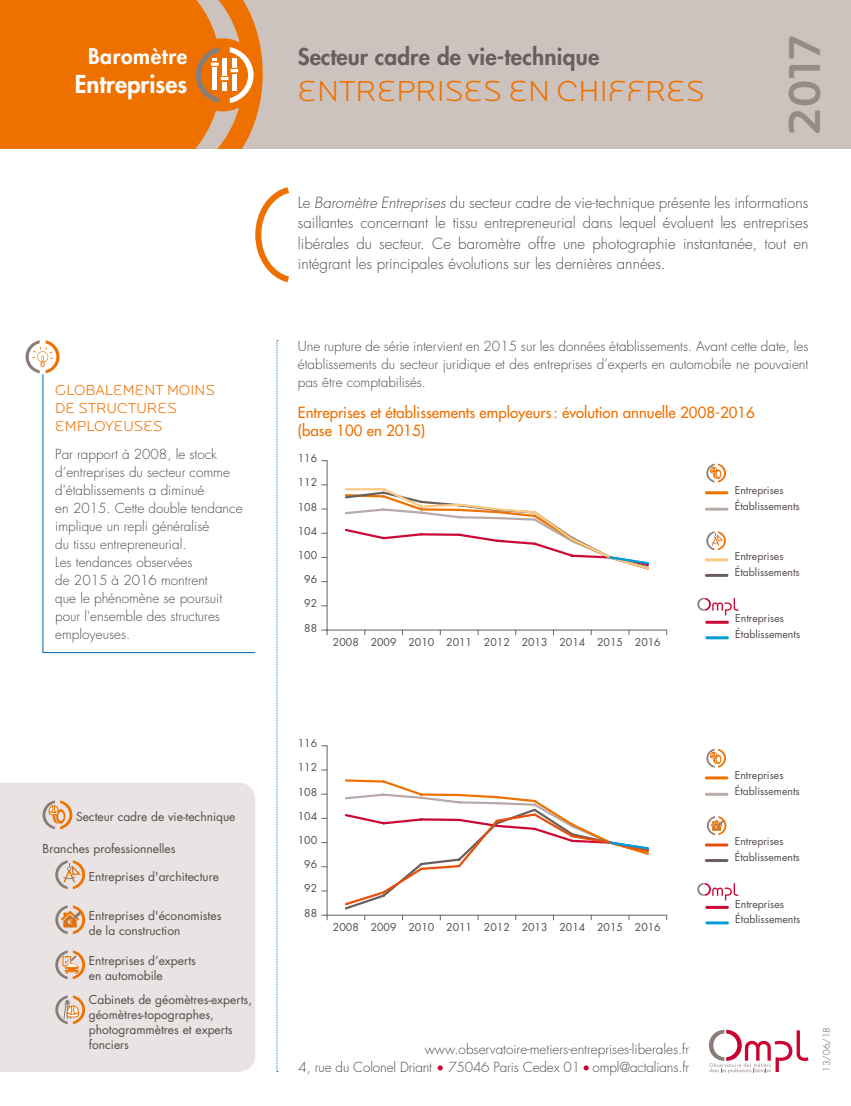
<style>
.page{position:relative;width:851px;height:1106px;background:#fff}
.page>*{position:absolute;margin:0;border:0;box-sizing:border-box;transform-origin:0 0}
.t1{font:500 46.5px "Locator Display";color:#8a7d78}
.t2{font:300 30px "Locator Display";color:#ee7100}
.t3{font:800 24px "Futura Std";color:#fff}
.t4{font:800 22.5px "Futura Std";letter-spacing:.01em;color:#6a5e5d}
.t5{font:800 21px "Futura Std";letter-spacing:.03em;color:#fff}
.t6{font:300 15px/20.2px "Futura Std";color:#534a49;text-align:justify}
.t7{font:500 15px/18px "Futura Std";color:#ee7100}
.t8{font:300 15px/18px "Locator Display";color:#ee7100}
.t9{font:300 13.5px/18px "Futura Std";color:#534a49;text-align:right}
.t10{font:12px/15px "Futura Std";color:#534a49}
.t11{font:10.5px/15.8px "Futura Std";color:#544b4a}
.t12{font:300 9px "Futura Std";color:#534a49}
.s1{font-style:italic}
.s2{color:#cb0132}
</style>
<div class="page">
<div style="left:0;top:0;width:850px;height:149px;background:#ccc3bf"></div>
<svg style="left:0;top:0;width:263px;height:149px;background:#eb7913"></svg>
<svg style="left:276px;top:340px;width:2px;height:732px"></svg>
<svg style="left:255px;top:187px;width:34px;height:96px"></svg>
<svg style="left:709px;top:1029px;width:99px;height:44px"></svg>
<div style="left:0;top:783px;width:255px;height:288px;background:#e9e4e3"></div>
<svg style="left:43px;top:800px;width:29px;height:29px"></svg>
<svg style="left:55px;top:860px;width:30px;height:29px"></svg>
<svg style="left:55px;top:905px;width:30px;height:29px"></svg>
<svg style="left:55px;top:950px;width:30px;height:29px"></svg>
<svg style="left:55px;top:995px;width:30px;height:29px"></svg>
<hr style="left:706px;top:558px;width:20px;height:3px;background:#fcca82">
<hr style="left:706px;top:574px;width:20px;height:3px;background:#6b5f5d">
<hr style="left:706px;top:507px;width:20px;height:3px;background:#b8aba7">
<hr style="left:706px;top:491px;width:20px;height:3px;background:#ee7202">
<hr style="left:706px;top:620px;width:21px;height:3px;background:#cc0935">
<hr style="left:706px;top:636px;width:21px;height:3px;background:#009dd4">
<svg style="left:706px;top:531px;width:19px;height:19px"></svg>
<svg style="left:706px;top:463px;width:19px;height:19px"></svg>
<hr style="left:327px;top:630px;width:339px;height:1px;background:#6b5f5d">
<hr style="left:327px;top:460px;width:1px;height:170px;background:#6b5f5d">
<svg style="left:344px;top:488px;width:305px;height:82px"></svg>
<svg style="left:322px;top:630px;width:6px;height:4px"></svg>
<svg style="left:697px;top:598px;width:41px;height:17px"></svg>
<hr style="left:706px;top:843px;width:20px;height:3px;background:#e94e0d">
<hr style="left:706px;top:859px;width:20px;height:3px;background:#6b5f5d">
<hr style="left:706px;top:792px;width:20px;height:3px;background:#b8aba7">
<hr style="left:706px;top:776px;width:20px;height:3px;background:#ee7202">
<hr style="left:706px;top:906px;width:21px;height:3px;background:#cc0935">
<hr style="left:706px;top:921px;width:21px;height:3px;background:#009dd4">
<svg style="left:706px;top:748px;width:19px;height:19px"></svg>
<svg style="left:706px;top:816px;width:20px;height:19px"></svg>
<hr style="left:327px;top:915px;width:339px;height:1px;background:#6b5f5d">
<hr style="left:327px;top:745px;width:1px;height:170px;background:#6b5f5d">
<svg style="left:343px;top:779px;width:307px;height:141px"></svg>
<svg style="left:697px;top:883px;width:41px;height:17px"></svg>
<svg style="left:322px;top:915px;width:6px;height:5px"></svg>
<svg style="left:26px;top:340px;width:34px;height:33px"></svg>
<svg style="left:42px;top:373px;width:214px;height:280px"></svg>
<h3 class="t5" style="left:88px;top:43px;width:101px">Baromètre</h3>
<h3 class="t4" style="left:298px;top:43px;width:303px">Secteur cadre de vie-technique</h3>
<h3 class="t3" style="left:75px;top:69px;width:114px">Entreprises</h3>
<h2 class="t2" style="left:298px;top:73px;width:408px">ENTREPRISES EN CHIFFRES</h2>
<h1 class="t1" style="left:776px;top:136px;width:103px;rotate:-90deg">2017</h1>
<p class="t8" style="left:55px;top:380px;width:161px">GLOBALEMENT MOINS<br>DE STRUCTURES<br>EMPLOYEUSES</p>
<p class="t9" style="left:55px;top:446px;width:189px;text-align:left">Par rapport à 2008, le stock d’entreprises du secteur comme d'établissements a diminué<br>en 2015. Cette double tendance implique un repli généralisé<br>du tissu entrepreneurial.<br>Les tendances observées<br>de 2015 à 2016 montrent<br>que le phénomène se poursuit pour l'ensemble des structures employeuses.</p>
<p class="t10" style="left:76px;top:809px;width:161px">Secteur cadre de vie-technique</p>
<p class="t10" style="left:43px;top:841px;width:134px">Branches professionnelles</p>
<p class="t10" style="left:89px;top:868px;width:132px">Entreprises d'architecture</p>
<p class="t10" style="left:89px;top:907px;width:134px">Entreprises d'économistes de la construction</p>
<p class="t10" style="left:89px;top:952px;width:109px">Entreprises d’experts en automobile</p>
<p class="t10" style="left:89px;top:991px;width:165px">Cabinets de géomètres-experts, géomètres-topographes, photogrammètres et experts fonciers</p>
<p class="t6" style="left:298px;top:193px;width:512px">Le <span class="s1">Baromètre Entreprises</span> du secteur cadre de vie-technique présente les informations saillantes concernant le tissu entrepreneurial dans lequel évoluent les entreprises libérales du secteur. Ce baromètre offre une photographie instantanée, tout en intégrant les principales évolutions sur les dernières années.</p>
<p class="t9" style="left:298px;top:338px;width:512px;text-align:justify">Une rupture de série intervient en 2015 sur les données établissements. Avant cette date, les établissements du secteur juridique et des entreprises d’experts en automobile ne pouvaient pas être comptabilisés.</p>
<p class="t7" style="left:298px;top:404px;width:458px">Entreprises et établissements employeurs: évolution annuelle 2008-2016 (base 100 en 2015)</p>
<p class="t11" style="left:298px;top:450px;width:21px">116</p>
<p class="t11" style="left:298px;top:474px;width:21px">112</p>
<p class="t11" style="left:298px;top:499px;width:21px">108</p>
<p class="t11" style="left:298px;top:523px;width:21px">104</p>
<p class="t11" style="left:298px;top:547px;width:21px">100</p>
<p class="t11" style="left:304px;top:571px;width:14px">96</p>
<p class="t11" style="left:304px;top:595px;width:14px">92</p>
<p class="t11" style="left:304px;top:620px;width:14px">88</p>
<p class="t11" style="left:333px;top:634px;width:329px">2008 2009 2010 2011 2012 2013 2014 2015 2016</p>
<p class="t11" style="left:298px;top:735px;width:21px">116</p>
<p class="t11" style="left:298px;top:759px;width:21px">112</p>
<p class="t11" style="left:298px;top:784px;width:21px">108</p>
<p class="t11" style="left:298px;top:808px;width:21px">104</p>
<p class="t11" style="left:298px;top:832px;width:21px">100</p>
<p class="t11" style="left:304px;top:856px;width:14px">96</p>
<p class="t11" style="left:304px;top:880px;width:14px">92</p>
<p class="t11" style="left:304px;top:905px;width:14px">88</p>
<p class="t11" style="left:333px;top:919px;width:329px">2008 2009 2010 2011 2012 2013 2014 2015 2016</p>
<p class="t11" style="left:734px;top:482px;width:66px">Entreprises<br>Établissements</p>
<p class="t11" style="left:734px;top:548px;width:66px">Entreprises<br>Établissements</p>
<p class="t11" style="left:735px;top:611px;width:66px">Entreprises<br>Établissements</p>
<p class="t11" style="left:734px;top:767px;width:66px">Entreprises<br>Établissements</p>
<p class="t11" style="left:734px;top:833px;width:66px">Entreprises<br>Établissements</p>
<p class="t11" style="left:735px;top:896px;width:66px">Entreprises<br>Établissements</p>
<p class="t9" style="left:298px;top:1040px;width:392px">www.observatoire-metiers-entreprises-liberales.fr<br>4, rue du Colonel Driant <span class="s2">•</span> 75046 Paris Cedex 01 <span class="s2">•</span> ompl@actalians.fr</p>
<p class="t12" style="left:820px;top:1071px;width:46px;rotate:-90deg">13/06/18</p>
</div>
